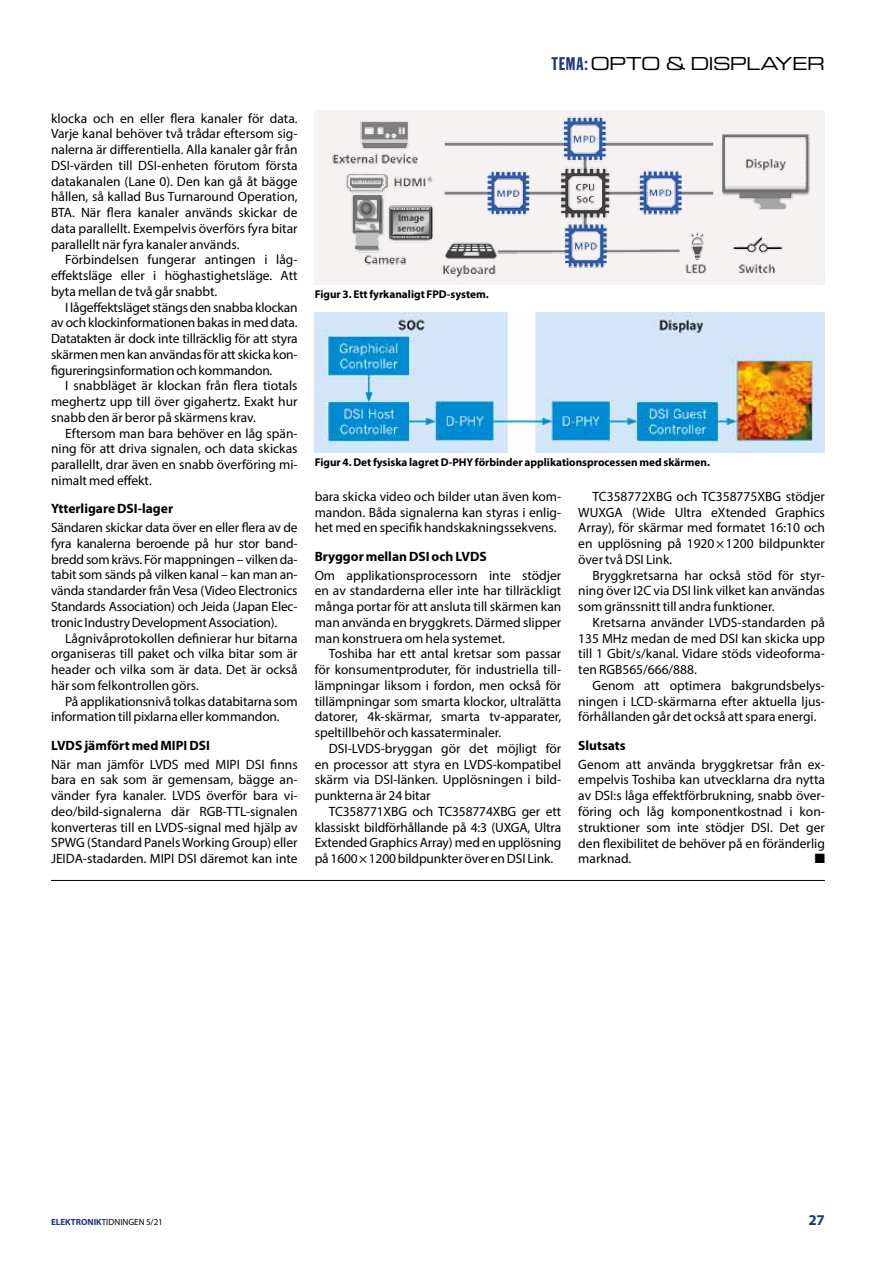
<style>
.page{position:relative;width:893px;height:1263px;background:#fff}
.page>*{position:absolute;margin:0;border:0;box-sizing:border-box;transform-origin:0 0}
.t1{font:18px "Eurostile Extended Two";letter-spacing:-.035em;color:#000}
.t2{font:700 15px "Myriad Pro";color:#1f3685}
.t3{font:13.5px/15.8px "Myriad Pro";color:#000;text-align:justify}
.t4{font:700 13.5px "Myriad Pro";color:#000}
.t5{font:13.5px "Zapf Dingbats ITC";color:#000}
.t6{font:700 11.25px "Myriad Pro";color:#000}
.t7{font:9px "Myriad Pro";color:#000}
.s1{font-family:"Franklin Gothic Extra Cond";color:#1f3685}
.s2{font-weight:700;color:#1f3685}
</style>
<div class="page">
<img style="left:315px;top:313px;width:510px;height:139px">
<img style="left:315px;top:111px;width:510px;height:174px">
<hr style="left:51px;top:880px;width:774px;height:1px;background:#000">
<p class="t3" style="left:51px;top:110px;width:248px">klocka och en eller flera kanaler för data.<br>Varje kanal behöver två trådar eftersom sig&shy;nalerna är differentiella. Alla kanaler går från DSI-värden till DSI-enheten förutom första datakanalen (Lane 0). Den kan gå åt bägge hållen, så kallad Bus Turnaround Operation, BTA. När flera kanaler används skickar de data parallellt. Exempelvis överförs fyra bitar parallellt när fyra kanaler används.</p>
<p class="t3" style="left:51px;top:252px;width:248px;text-indent:14px">Förbindelsen fungerar antingen i låg&shy;effektsläge eller i höghastighetsläge. Att byta mellan de två går snabbt.</p>
<p class="t3" style="left:51px;top:299px;width:248px;text-indent:14px">I lågeffektsläget stängs den snabba klockan av och klockinformationen bakas in med data.<br>Datatakten är dock inte tillräcklig för att styra skärmen men kan användas för att skicka kon&shy;figureringsinformation och kommandon.</p>
<p class="t3" style="left:51px;top:378px;width:248px;text-indent:14px">I snabbläget är klockan från flera tiotals meghertz upp till över gigahertz. Exakt hur snabb den är beror på skärmens krav.</p>
<p class="t3" style="left:51px;top:425px;width:248px;text-indent:14px">Eftersom man bara behöver en låg spän&shy;ning för att driva signalen, och data skickas parallellt, drar även en snabb överföring mi&shy;nimalt med effekt.</p>
<p class="t4" style="left:51px;top:500px;width:124px">Ytterligare DSI-lager</p>
<p class="t3" style="left:51px;top:520px;width:248px">Sändaren skickar data över en eller flera av de fyra kanalerna beroende på hur stor band&shy;bredd som krävs. För mappningen – vilken da&shy;tabit som sänds på vilken kanal – kan man an&shy;vända standarder från Vesa (Video Electronics Standards Association) och Jeida (Japan Elec&shy;tronic Industry Development Association).</p>
<p class="t3" style="left:51px;top:630px;width:248px;text-indent:14px">Lågnivåprotokollen definierar hur bitarna organiseras till paket och vilka bitar som är header och vilka som är data. Det är också här som felkontrollen görs.</p>
<p class="t3" style="left:51px;top:693px;width:248px;text-indent:14px">På applikationsnivå tolkas databitarna som information till pixlarna eller kommandon.</p>
<p class="t4" style="left:51px;top:736px;width:161px">LVDS jämfört med MIPI DSI</p>
<p class="t3" style="left:51px;top:756px;width:248px">När man jämför LVDS med MIPI DSI finns bara en sak som är gemensam, bägge an&shy;vänder fyra kanaler. LVDS överför bara vi&shy;deo/bild-signalerna där RGB-TTL-signalen konverteras till en LVDS-signal med hjälp av SPWG (Standard Panels Working Group) eller JEIDA-stadarden. MIPI DSI däremot kan inte</p>
<h1 class="t1" style="left:552px;top:51px;width:275px"><span class="s1">TEMA:</span> OPTO &amp; DISPLAYER</h1>
<p class="t6" style="left:315px;top:286px;width:175px">Figur 3. Ett fyrkanaligt FPD-system.</p>
<p class="t6" style="left:315px;top:454px;width:397px">Figur 4. Det fysiska lagret D-PHY förbinder applikationsprocessen med skärmen.</p>
<p class="t3" style="left:315px;top:488px;width:248px">bara skicka video och bilder utan även kom&shy;mandon. Båda signalerna kan styras i enlig&shy;het med en specifik handskakningssekvens.</p>
<p class="t4" style="left:315px;top:547px;width:174px">Bryggor mellan DSI och LVDS</p>
<p class="t3" style="left:315px;top:567px;width:248px">Om applikationsprocessorn inte stödjer en av standarderna eller inte har tillräckligt många portar för att ansluta till skärmen kan man använda en bryggkrets. Därmed slipper man konstruera om hela systemet.</p>
<p class="t3" style="left:315px;top:646px;width:248px;text-indent:14px">Toshiba har ett antal kretsar som passar för konsumentproduter, för industriella til - lämpningar liksom i fordon, men också för tillämpningar som smarta klockor, ultralätta datorer, 4k-skärmar, smarta tv-apparater, speltillbehör och kassaterminaler.</p>
<p class="t3" style="left:315px;top:740px;width:248px;text-indent:14px">DSI-LVDS-bryggan gör det möjligt för en processor att styra en LVDS-kompatibel skärm via DSI-länken. Upplösningen i bild&shy;punkterna är 24 bitar</p>
<p class="t3" style="left:315px;top:803px;width:248px;text-indent:14px">TC358771XBG och TC358774XBG ger ett klassiskt bildförhållande på 4:3 (UXGA, Ultra Extended Graphics Array) med en upplösning på 1600×1200 bildpunkter över en DSI Link.</p>
<p class="t3" style="left:578px;top:488px;width:248px;text-indent:14px">TC358772XBG och TC358775XBG stödjer WUXGA (Wide Ultra eXtended Graphics Array), för skärmar med formatet 16:10 och en upplösning på 1920×1200 bildpunkter över två DSI Link.</p>
<p class="t3" style="left:578px;top:567px;width:248px;text-indent:14px">Bryggkretsarna har också stöd för styr&shy;ning över I2C via DSI link vilket kan användas som gränssnitt till andra funktioner.</p>
<p class="t3" style="left:578px;top:614px;width:248px;text-indent:14px">Kretsarna använder LVDS-standarden på 135 MHz medan de med DSI kan skicka upp till 1 Gbit/s/kanal. Vidare stöds videoforma&shy;ten RGB565/666/888.</p>
<p class="t3" style="left:578px;top:677px;width:248px;text-indent:14px">Genom att optimera bakgrundsbelys&shy;ningen i LCD-skärmarna efter aktuella ljus&shy;förhållanden går det också att spara energi.</p>
<p class="t4" style="left:578px;top:737px;width:49px">Slutsats</p>
<p class="t3" style="left:578px;top:756px;width:248px">Genom att använda bryggkretsar från ex&shy;empelvis Toshiba kan utvecklarna dra nytta av DSI:s låga effektförbrukning, snabb över&shy;föring och låg komponentkostnad i kon&shy;struktioner som inte stödjer DSI. Det ger den flexibilitet de behöver på en föränderlig marknad.</p>
<p class="t5" style="left:815px;top:852px;width:12px">■</p>
<p class="t7" style="left:51px;top:1216px;width:113px"><span class="s2">ELEKTRONIK</span>TIDNINGEN 5/21</p>
<p class="t2" style="left:808px;top:1210px;width:18px">27</p>
</div>
